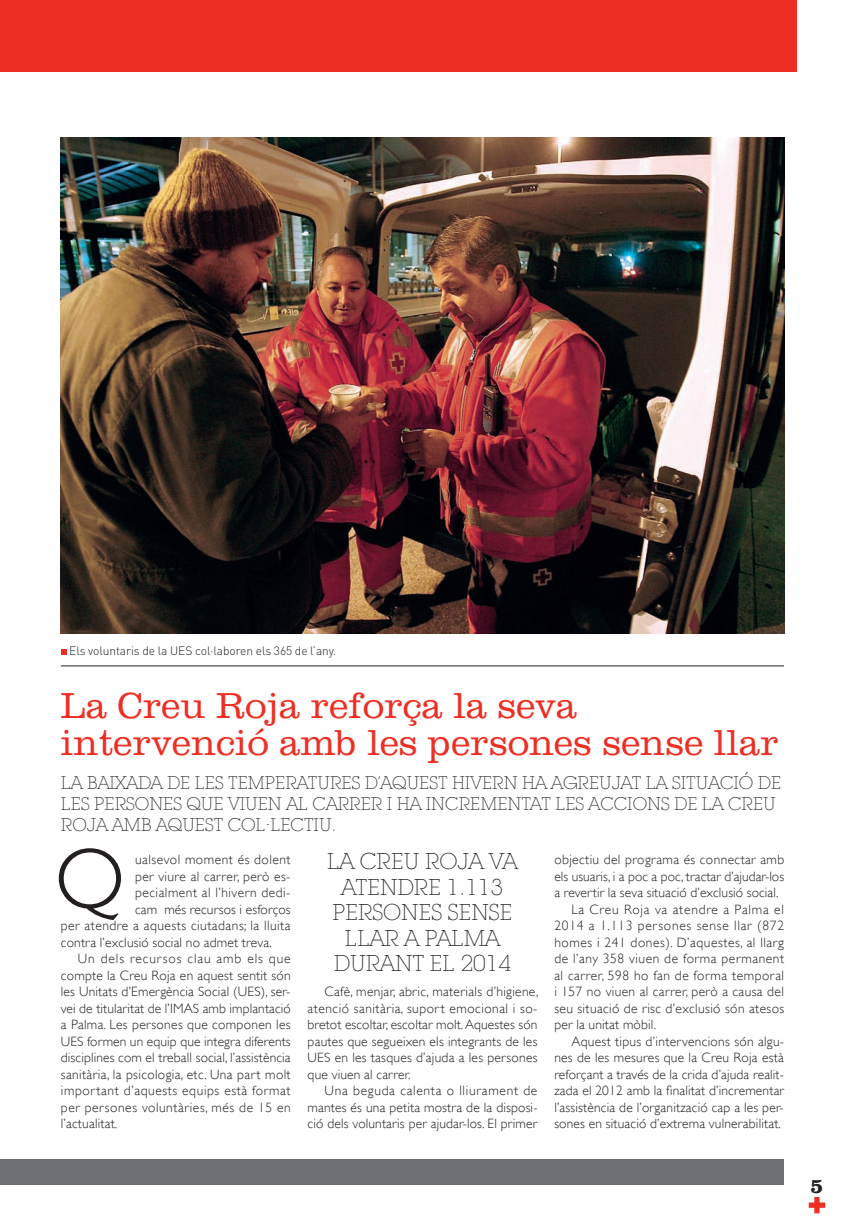
<style>
.page{position:relative;width:852px;height:1222px;background:#fff}
.page>*{position:absolute;margin:0;border:0;box-sizing:border-box;transform-origin:0 0}
.t1{font:300 86.1px "Gill Sans";color:#231f20}
.t2{font:300 37.5px/37.5px "Clarendon";letter-spacing:.005em;color:#ee2e22}
.t3{font:300 22.5px/25.5px "Lubalin Graph IT Cby BT Xtra";letter-spacing:-.005em;color:#231f20;text-align:center}
.t4{font:700 21px "Clarendon";color:#231f20}
.t5{font:300 18px/21px "Lubalin Graph IT Cby BT Xtra";letter-spacing:-.005em;color:#231f20}
.t6{font:300 13.5px "Gill Sans";letter-spacing:.02em;color:#231f20}
.t7{font:300 13.5px "Gill Sans";letter-spacing:.04em;color:#231f20}
.t8{font:300 13.5px "Gill Sans";letter-spacing:.055em;color:#231f20}
.t9{font:300 13.5px "Gill Sans";letter-spacing:.045em;color:#231f20}
.t10{font:300 13.5px "Gill Sans";letter-spacing:.05em;color:#231f20}
.t11{font:300 13.5px "Gill Sans";letter-spacing:.07em;color:#231f20}
.t12{font:300 12px "DIN";letter-spacing:-.005em;color:#231f20}
</style>
<div class="page">
<svg style="left:808px;top:1197px;width:17px;height:16px"></svg>
<div style="left:0;top:0;width:796px;height:72px;background:#ee2e22"></div>
<svg style="left:0;top:1159px;width:1px;height:25px"></svg>
<div style="left:1px;top:1159px;width:783px;height:25px;background:#6d6f74"></div>
<hr style="left:61px;top:665px;width:723px;height:1px;background:#231f20">
<svg style="left:61px;top:649px;width:6px;height:6px"></svg>
<img style="left:61px;top:138px;width:723px;height:495px">
<p class="t12" style="left:69px;top:646px;width:269px">Els voluntaris de la UES col·laboren els 365 de l’any.</p>
<p class="t2" style="left:61px;top:690px;width:719px">La Creu Roja reforça la seva intervenció amb les persones sense llar</p>
<p class="t5" style="left:61px;top:773px;width:722px">LA BAIXADA DE LES TEMPERATURES D’AQUEST HIVERN HA AGREUJAT LA SITUACIÓ DE<br>LES PERSONES QUE VIUEN AL CARRER I HA INCREMENTAT LES ACCIONS DE LA CREU<br>ROJA AMB AQUEST COL·LECTIU.</p>
<p class="t1" style="left:54px;top:830px;width:72px">Q</p>
<p class="t7" style="left:135px;top:852px;width:157px">ualsevol moment és dolent</p>
<p class="t6" style="left:135px;top:868px;width:157px">per viure al carrer, però es-</p>
<p class="t7" style="left:135px;top:885px;width:157px">pecialment al l’hivern dedi-</p>
<p class="t6" style="left:135px;top:901px;width:157px">cam més recursos i esforços</p>
<p class="t7" style="left:61px;top:918px;width:231px">per atendre a aquests ciutadans; la lluita</p>
<p class="t6" style="left:61px;top:934px;width:212px">contra l’exclusió social no admet treva.</p>
<p class="t11" style="left:78px;top:951px;width:214px">Un dels recursos clau amb els que</p>
<p class="t6" style="left:61px;top:967px;width:231px">compte la Creu Roja en aquest sentit són</p>
<p class="t6" style="left:61px;top:984px;width:231px">les Unitats d’Emergència Social (UES), ser-</p>
<p class="t6" style="left:61px;top:1000px;width:231px">vei de titularitat de l’IMAS amb implantació</p>
<p class="t6" style="left:61px;top:1017px;width:231px">a Palma. Les persones que componen les</p>
<p class="t6" style="left:61px;top:1033px;width:231px">UES formen un equip que integra diferents</p>
<p class="t6" style="left:61px;top:1050px;width:231px">disciplines com el treball social, l’assistència</p>
<p class="t6" style="left:61px;top:1066px;width:231px">sanitària, la psicologia, etc. Una part molt</p>
<p class="t9" style="left:61px;top:1083px;width:231px">important d’aquests equips està format</p>
<p class="t7" style="left:61px;top:1099px;width:231px">per persones voluntàries, més de 15 en</p>
<p class="t6" style="left:61px;top:1116px;width:58px">l’actualitat.</p>
<p class="t3" style="left:327px;top:850px;width:192px">LA CREU ROJA VA<br>ATENDRE 1.113<br>PERSONES SENSE<br>LLAR A PALMA<br>DURANT EL 2014</p>
<p class="t6" style="left:324px;top:984px;width:215px">Cafè, menjar, abric, materials d’higiene,</p>
<p class="t6" style="left:307px;top:1000px;width:231px">atenció sanitària, suport emocional i so-</p>
<p class="t6" style="left:307px;top:1017px;width:231px">bretot escoltar, escoltar molt. Aquestes són</p>
<p class="t6" style="left:307px;top:1033px;width:231px">pautes que segueixen els integrants de les</p>
<p class="t6" style="left:307px;top:1050px;width:231px">UES en les tasques d’ajuda a les persones</p>
<p class="t6" style="left:307px;top:1066px;width:104px">que viuen al carrer.</p>
<p class="t10" style="left:324px;top:1083px;width:214px">Una beguda calenta o lliurament de</p>
<p class="t6" style="left:307px;top:1099px;width:231px">mantes és una petita mostra de la disposi-</p>
<p class="t6" style="left:307px;top:1116px;width:231px">ció dels voluntaris per ajudar-los. El primer</p>
<p class="t6" style="left:554px;top:852px;width:231px">objectiu del programa és connectar amb</p>
<p class="t6" style="left:554px;top:868px;width:231px">els usuaris, i a poc a poc, tractar d’ajudar-los</p>
<p class="t6" style="left:554px;top:885px;width:226px">a revertir la seva situació d’exclusió social.</p>
<p class="t8" style="left:571px;top:901px;width:214px">La Creu Roja va atendre a Palma el</p>
<p class="t8" style="left:554px;top:918px;width:231px">2014 a 1.113 persones sense llar (872</p>
<p class="t7" style="left:554px;top:934px;width:231px">homes i 241 dones). D’aquestes, al llarg</p>
<p class="t7" style="left:554px;top:951px;width:231px">de l’any 358 viuen de forma permanent</p>
<p class="t7" style="left:554px;top:967px;width:231px">al carrer, 598 ho fan de forma temporal</p>
<p class="t6" style="left:554px;top:984px;width:231px">i 157 no viuen al carrer, però a causa del</p>
<p class="t6" style="left:554px;top:1000px;width:231px">seu situació de risc d’exclusió són atesos</p>
<p class="t6" style="left:554px;top:1017px;width:103px">per la unitat mòbil.</p>
<p class="t6" style="left:571px;top:1033px;width:214px">Aquest tipus d’intervencions són algu-</p>
<p class="t6" style="left:554px;top:1050px;width:231px">nes de les mesures que la Creu Roja està</p>
<p class="t6" style="left:554px;top:1066px;width:231px">reforçant a través de la crida d’ajuda realit-</p>
<p class="t6" style="left:554px;top:1083px;width:231px">zada el 2012 amb la finalitat d’incrementar</p>
<p class="t6" style="left:554px;top:1099px;width:231px">l’assistència de l’organització cap a les per-</p>
<p class="t6" style="left:554px;top:1116px;width:228px">sones en situació d’extrema vulnerabilitat.</p>
<p class="t4" style="left:810px;top:1177px;width:14px">5</p>
</div>
